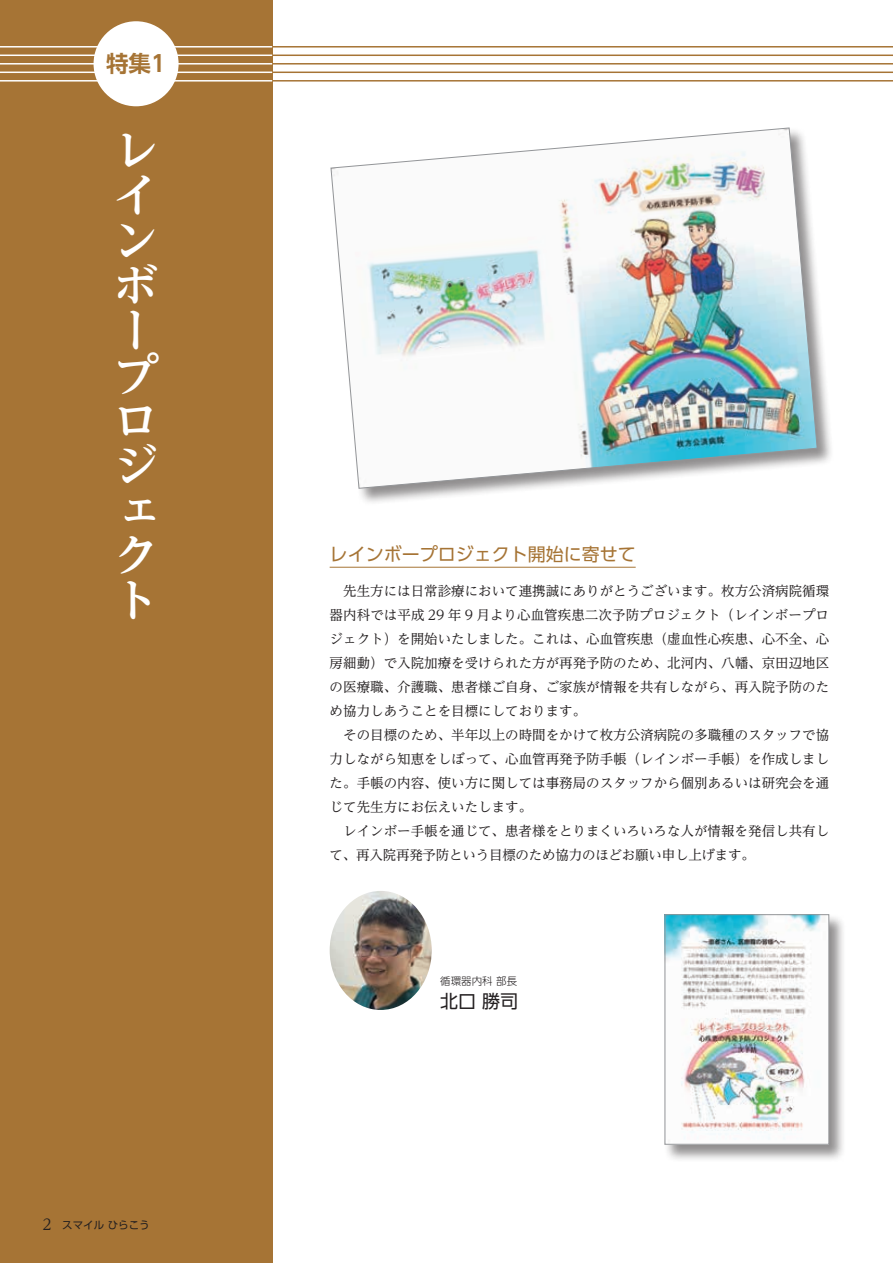
<style>
.page{position:relative;width:893px;height:1263px;background:#fff}
.page>*{position:absolute;margin:0;border:0;box-sizing:border-box;transform-origin:0 0}
.t1{font:700 45px/45px "UD Reimin Pr 6";color:#fff}
.t2{font:700 22.5px "UD Shin Go Pr 6 De";color:#a67435}
.t3{font:18px "UD Shin Go Pr 6";color:#a67435}
.t4{font:18px "UD Shin Go Pr 6";color:#231f20}
.t5{font:13.5px/24px "UD Reimin Pr 6";color:#231f20}
.t6{font:10.5px "UD Shin Go Pr 6";color:#231f20}
.t7{font:300 10.5px "UD Shin Go Pr 6";color:#231f20}
.s1{font-family:"UD Reimin Pr 6";font-size:15px}
</style>
<div class="page">
<hr style="left:0;top:46px;width:893px;height:2px;background:#a67435">
<hr style="left:0;top:55px;width:893px;height:1px;background:#a67435">
<hr style="left:0;top:63px;width:893px;height:2px;background:#a67435">
<hr style="left:0;top:72px;width:893px;height:1px;background:#a67435">
<hr style="left:0;top:80px;width:893px;height:2px;background:#a67435">
<div style="left:0;top:0;width:272px;height:1263px;background:#a67435"></div>
<hr style="left:0;top:46px;width:272px;height:2px;background:#fff">
<hr style="left:0;top:55px;width:272px;height:1px;background:#fff">
<hr style="left:0;top:63px;width:272px;height:2px;background:#fff">
<hr style="left:0;top:72px;width:272px;height:1px;background:#fff">
<hr style="left:0;top:80px;width:272px;height:2px;background:#fff">
<div style="left:94px;top:21px;width:85px;height:85px;background:#fff;border-radius:50%"></div>
<div style="left:331px;top:128px;width:503px;height:378px;background:#231f20;opacity:.5"></div>
<img style="left:330px;top:127px;width:488px;height:362px">
<div style="left:664px;top:914px;width:183px;height:248px;background:#231f20;opacity:.5"></div>
<img style="left:667px;top:916px;width:160px;height:227px">
<div style="left:665px;top:914px;width:164px;height:231px;border:1px solid #939598"></div>
<hr style="left:330px;top:567px;width:306px;height:1px;background:#a67435">
<img style="left:330px;top:891px;width:102px;height:119px">
<h2 class="t2" style="left:106px;top:45px;width:61px">特集1</h2>
<h1 class="t1" style="left:114px;top:127px;width:47px">レインボープロジェクト</h1>
<p class="t6" style="left:43px;top:1216px;width:109px"><span class="s1">2</span>　スマイル ひらこう</p>
<h3 class="t3" style="left:330px;top:540px;width:308px">レインボープロジェクト開始に寄せて</h3>
<p class="t5" style="left:330px;top:578px;width:501px">　先生方には日常診療において連携誠にありがとうございます。枚方公済病院循環器内科では平成 29 年 9 月より心血管疾患二次予防プロジェクト（レインボープロジェクト）を開始いたしました。これは、心血管疾患（虚血性心疾患、心不全、心房細動）で入院加療を受けられた方が再発予防のため、北河内、八幡、京田辺地区の医療職、介護職、患者様ご自身、ご家族が情報を共有しながら、再入院予防のため協力しあうことを目標にしております。<br>　その目標のため、半年以上の時間をかけて枚方公済病院の多職種のスタッフで協力しながら知恵をしぼって、心血管再発予防手帳（レインボー手帳）を作成しました。手帳の内容、使い方に関しては事務局のスタッフから個別あるいは研究会を通じて先生方にお伝えいたします。<br>　レインボー手帳を通じて、患者様をとりまくいろいろな人が情報を発信し共有して、再入院再発予防という目標のため協力のほどお願い申し上げます。</p>
<p class="t7" style="left:440px;top:972px;width:78px">循環器内科 部長</p>
<h3 class="t4" style="left:440px;top:986px;width:79px">北口 勝司</h3>
</div>
